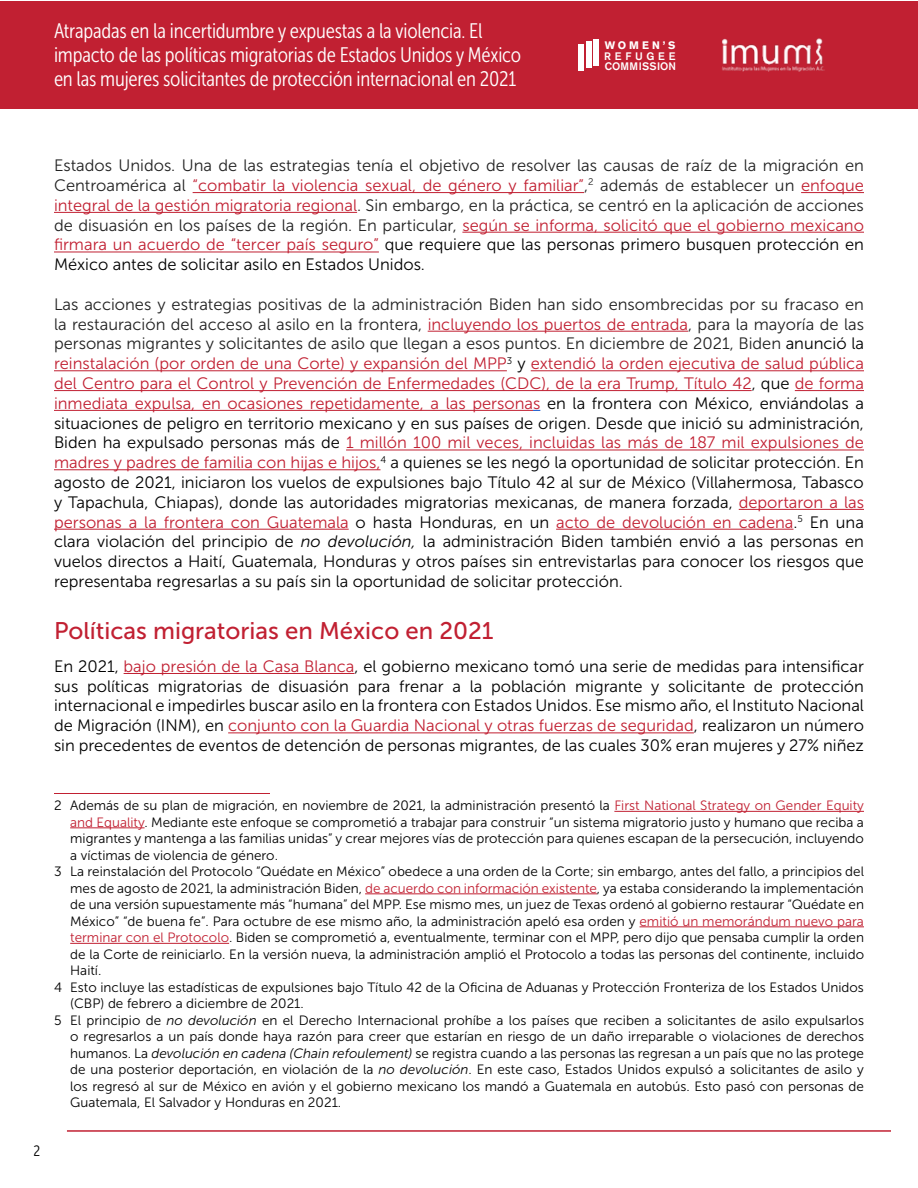
<style>
.page{position:relative;width:918px;height:1188px;background:#fff}
.page>*{position:absolute;margin:0;border:0;box-sizing:border-box;transform-origin:0 0}
.Heading_2{font:24px "Museo Sans 500";color:#c12032}
.t1{font:21px/24px "Museo Sans Cond 300";letter-spacing:-.01em;color:#fff}
.Body{font:16.5px/19.8px "Museo Sans 300";color:#000;text-align:justify}
.Body-2{font:16.5px/19.8px "Museo Sans 300";color:#222;text-align:justify}
.t2{font:15px "Museo Sans Cond 300";color:#000}
.Footnotes{font:13.5px/16.5px "Museo Sans 300";color:#000;text-align:justify}
.t3{font:500 10.8px "Akzidenz Grotesk BE";letter-spacing:.02em;color:#fff}
.t4{font:500 10.8px "Akzidenz Grotesk BE";letter-spacing:.36em;color:#fff}
.t5{font:700 10.8px "Akzidenz Grotesk BE";letter-spacing:.28em;color:#fff}
.s1{color:#c12032}
.s2{color:#000}
.s3{color:#222}
.s4{font-style:italic}
</style>
<div class="page">
<hr style="left:193px;top:192px;width:391px;height:1px;background:#c12032">
<hr style="left:801px;top:192px;width:63px;height:1px;background:#c12032">
<hr style="left:54px;top:212px;width:303px;height:1px;background:#c12032">
<hr style="left:462px;top:232px;width:402px;height:1px;background:#c12032">
<hr style="left:54px;top:252px;width:325px;height:1px;background:#c12032">
<hr style="left:428px;top:331px;width:260px;height:1px;background:#c12032">
<hr style="left:54px;top:371px;width:453px;height:1px;background:#c12032">
<hr style="left:531px;top:371px;width:333px;height:1px;background:#c12032">
<hr style="left:54px;top:390px;width:698px;height:1px;background:#c12032">
<hr style="left:795px;top:390px;width:69px;height:1px;background:#c12032">
<hr style="left:54px;top:410px;width:479px;height:1px;background:#c12032">
<hr style="left:346px;top:450px;width:518px;height:1px;background:#c12032">
<hr style="left:54px;top:470px;width:327px;height:1px;background:#c12032">
<hr style="left:739px;top:509px;width:125px;height:1px;background:#c12032">
<hr style="left:54px;top:529px;width:295px;height:1px;background:#c12032">
<hr style="left:556px;top:529px;width:238px;height:1px;background:#c12032">
<hr style="left:124px;top:673px;width:231px;height:1px;background:#c12032">
<hr style="left:228px;top:733px;width:466px;height:1px;background:#c12032">
<hr style="left:54px;top:793px;width:216px;height:1px;background:#c12032">
<hr style="left:614px;top:811px;width:250px;height:1px;background:#c12032">
<hr style="left:70px;top:828px;width:75px;height:1px;background:#c12032">
<hr style="left:365px;top:894px;width:232px;height:1px;background:#c12032">
<hr style="left:640px;top:927px;width:224px;height:1px;background:#c12032">
<hr style="left:70px;top:943px;width:159px;height:1px;background:#c12032">
<hr style="left:67px;top:1130px;width:824px;height:2px;background:#c12032">
<div style="left:0;top:1px;width:917px;height:107px;background:#c12032"></div>
<div style="left:586px;top:42px;width:5px;height:26px;background:#fff"></div>
<div style="left:578px;top:44px;width:6px;height:26px;background:#fff"></div>
<div style="left:593px;top:39px;width:6px;height:27px;background:#fff"></div>
<img style="left:722px;top:38px;width:103px;height:34px">
<p class="t1" style="left:54px;top:19px;width:469px">Atrapadas en la incertidumbre y expuestas a la violencia. El impacto de las políticas migratorias de Estados Unidos y México en las mujeres solicitantes de protección internacional en 2021</p>
<p class="t5" style="left:605px;top:39px;width:72px">WOMEN’S</p>
<p class="t4" style="left:604px;top:49px;width:73px">REFUGEE</p>
<p class="t3" style="left:605px;top:60px;width:73px">COMMISSION</p>
<p class="Body-2" style="left:54px;top:156px;width:812px">Estados Unidos. Una de las estrategias tenía el objetivo de resolver las causas de raíz de la migración en Centroamérica al <span class="s1">“combatir la violencia sexual, de género y familiar”</span>,<sup>2</sup> además de establecer un <span class="s1">enfoque integral de la gestión migratoria regional</span>. Sin embargo, en la práctica, se centró en la aplicación de acciones de disuasión en los países de la región. En particular, <span class="s1">según se informa, solicitó que el gobierno mexicano firmara un acuerdo de “tercer país seguro”</span> <span class="s2">que requiere que las personas primero busquen protección en México antes de solicitar asilo en Estados Unidos.</span></p>
<p class="Body" style="left:54px;top:294px;width:812px"><span class="s3">Las acciones y estrategias positivas de la administración Biden han sido ensombrecidas por su fracaso en la restauración del acceso al asilo en la frontera,</span> <span class="s1">incluyendo los puertos de entrada</span><span class="s3">, para la mayoría de las personas migrantes y solicitantes de asilo que llegan a esos puntos. En diciembre de 2021, Biden</span> anunció la <span class="s1">reinstalación (por orden de una Corte) y expansión del MPP</span><sup>3</sup> y <span class="s1">extendió la orden ejecutiva de salud pública del Centro para el Control y Prevención de Enfermedades (CDC), de la era Trump, Título 42</span>, que <span class="s1">de forma inmediata expulsa, en ocasiones repetidamente, a las personas</span> en la frontera con México, enviándolas a situaciones de peligro en territorio mexicano y en sus países de origen. Desde que inició su administración, Biden ha expulsado personas más de <span class="s1">1 millón 100 mil veces, incluidas las más de 187 mil expulsiones de madres y padres de familia con hijas e hijos,</span><sup>4</sup> a quienes se les negó la oportunidad de solicitar protección. En agosto de 2021, iniciaron los vuelos de expulsiones bajo Título 42 al sur de México (Villahermosa, Tabasco y Tapachula, Chiapas), donde las autoridades migratorias mexicanas, de manera forzada, <span class="s1">deportaron a las personas a la frontera con Guatemala</span> o hasta Honduras, en un <span class="s1">acto de devolución en cadena</span>.<sup>5</sup> En una clara violación del principio de <span class="s4">no devolución,</span> la administración Biden también envió a las personas en vuelos directos a Haití, Guatemala, Honduras y otros países sin entrevistarlas para conocer los riesgos que representaba regresarlas a su país sin la oportunidad de solicitar protección.</p>
<p class="Heading_2" style="left:54px;top:617px;width:441px">Políticas migratorias en México en 2021</p>
<p class="Body" style="left:54px;top:656px;width:812px">En 2021, <span class="s1">bajo presión de la Casa Blanca</span>, el gobierno mexicano tomó una serie de medidas para intensificar sus políticas migratorias de disuasión para frenar a la población migrante y solicitante de protección internacional e impedirles buscar asilo en la frontera con Estados Unidos. Ese mismo año, el Instituto Nacional de Migración (INM), en <span class="s1">conjunto con la Guardia Nacional y otras fuerzas de seguridad</span>, realizaron un número sin precedentes de eventos de detención de personas migrantes, de las cuales 30% eran mujeres y 27% niñez</p>
<p class="t2" style="left:34px;top:1143px;width:8px">2</p>
<p class="Footnotes" style="left:70px;top:797px;width:795px;text-indent:-16px">2 Además de su plan de migración, en noviembre de 2021, la administración presentó la <span class="s1">First National Strategy on Gender Equity and Equality</span>. Mediante este enfoque se comprometió a trabajar para construir “un sistema migratorio justo y humano que reciba a migrantes y mantenga a las familias unidas” y crear mejores vías de protección para quienes escapan de la persecución, incluyendo a víctimas de violencia de género.</p>
<p class="Footnotes" style="left:70px;top:863px;width:795px;text-indent:-16px">3 La reinstalación del Protocolo “Quédate en México” obedece a una orden de la Corte; sin embargo, antes del fallo, a principios del mes de agosto de 2021, la administración Biden, <span class="s1">de acuerdo con información existente</span>, ya estaba considerando la implementación de una versión supuestamente más “humana” del MPP. Ese mismo mes, un juez de Texas ordenó al gobierno restaurar “Quédate en México” “de buena fe”. Para octubre de ese mismo año, la administración apeló esa orden y <span class="s1">emitió un memorándum nuevo para terminar con el Protocolo</span>. Biden se comprometió a, eventualmente, terminar con el MPP, pero dijo que pensaba cumplir la orden de la Corte de reiniciarlo. En la versión nueva, la administración amplió el Protocolo a todas las personas del continente, incluido Haití.</p>
<p class="Footnotes" style="left:70px;top:979px;width:795px;text-indent:-16px">4 Esto incluye las estadísticas de expulsiones bajo Título 42 de la Oficina de Aduanas y Protección Fronteriza de los Estados Unidos (CBP) de febrero a diciembre de 2021.</p>
<p class="Footnotes" style="left:70px;top:1012px;width:795px;text-indent:-16px">5 El principio de <span class="s4">no devolución</span> en el Derecho Internacional prohíbe a los países que reciben a solicitantes de asilo expulsarlos o regresarlos a un país donde haya razón para creer que estarían en riesgo de un daño irreparable o violaciones de derechos humanos. La <span class="s4">devolución en cadena (Chain refoulement)</span> se registra cuando a las personas las regresan a un país que no las protege de una posterior deportación, en violación de la <span class="s4">no devolución</span>. En este caso, Estados Unidos expulsó a solicitantes de asilo y los regresó al sur de México en avión y el gobierno mexicano los mandó a Guatemala en autobús. Esto pasó con personas de Guatemala, El Salvador y Honduras en 2021.</p>
</div>
